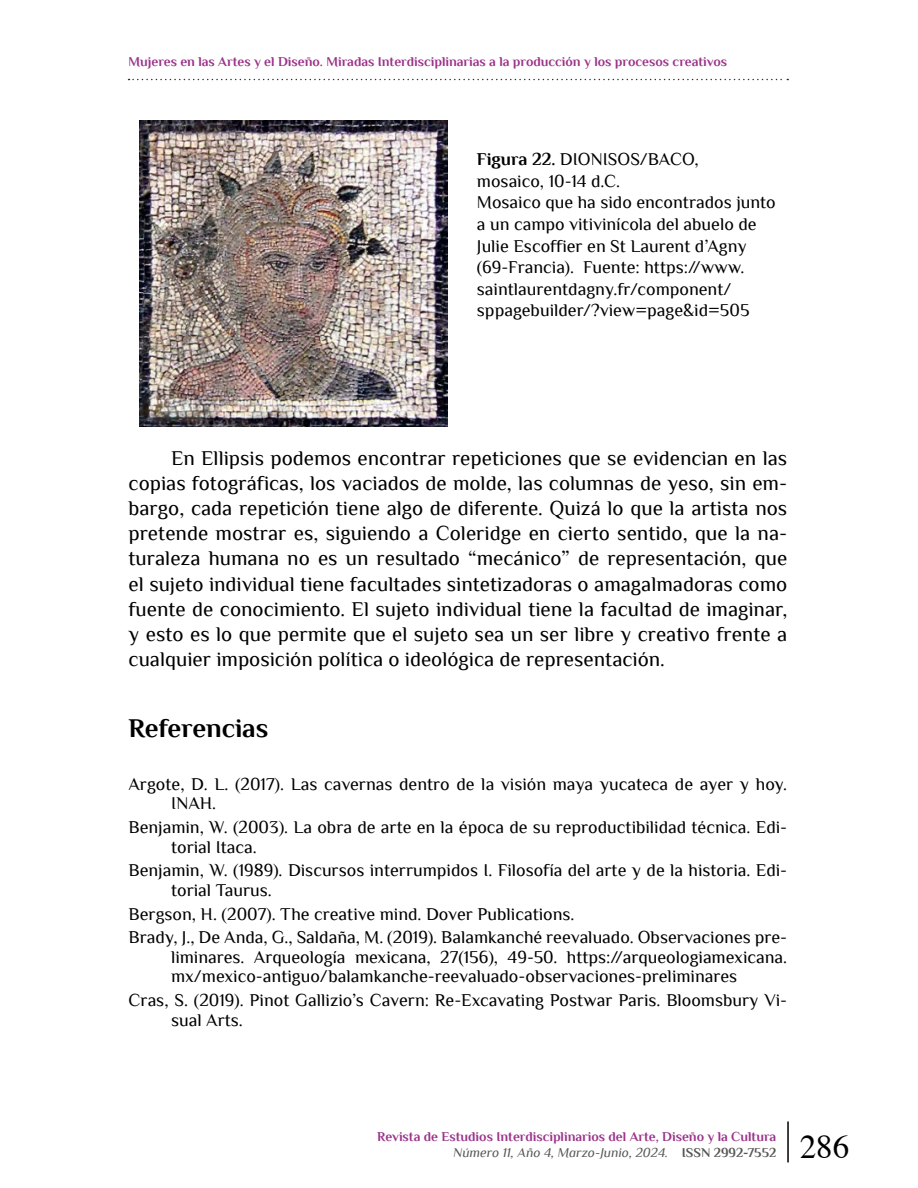
<style>
.page{position:relative;width:918px;height:1188px;background:#fff}
.page>*{position:absolute;margin:0;border:0;box-sizing:border-box;transform-origin:0 0}
.t1{font:33px "Times";color:#000}
.Subtítulo{font:700 27px "Philosopher";color:#000}
.Texto_completo{font:21px/25.2px "Philosopher";color:#000;text-align:justify}
.Texto_completo-2{font:18px/19.5px "Philosopher";color:#000}
.Notas_al_pie_y_figur{font:18px/21.6px "Philosopher";color:#000}
.t2{font:700 13.5px/16.2px "Philosopher";color:#9b338a;text-align:right}
.s1{font-weight:700}
.s2{font-weight:400;font-style:italic;color:#575756}
.s3{color:#575756}
</style>
<div class="page">
<hr style="left:787px;top:1121px;width:2px;height:41px;background:#000">
<svg style="left:129px;top:79px;width:659px;height:1px"></svg>
<img style="left:140px;top:121px;width:308px;height:305px">
<p class="t2" style="left:129px;top:53px;width:600px">Mujeres en las Artes y el Diseño. Miradas Interdisciplinarias a la producción y los procesos creativos</p>
<p class="Notas_al_pie_y_figur" style="left:477px;top:149px;width:223px"><span class="s1">Figura 22.</span> DIONISOS/BACO, mosaico, 10-14 d.C.</p>
<p class="Notas_al_pie_y_figur" style="left:477px;top:192px;width:300px">Mosaico que ha sido encontrados junto a un campo vitivinícola del abuelo de Julie Escoffier en St Laurent d’Agny (69-Francia). Fuente: https://www. saintlaurentdagny.fr/component/ sppagebuilder/?view=page&amp;id=505</p>
<p class="Texto_completo" style="left:129px;top:445px;width:660px;text-indent:43px">En Ellipsis podemos encontrar repeticiones que se evidencian en las copias fotográficas, los vaciados de molde, las columnas de yeso, sin em&shy;bargo, cada repetición tiene algo de diferente. Quizá lo que la artista nos pretende mostrar es, siguiendo a Coleridge en cierto sentido, que la na&shy;turaleza humana no es un resultado “mecánico” de representación, que el sujeto individual tiene facultades sintetizadoras o amagalmadoras como fuente de conocimiento. El sujeto individual tiene la facultad de imaginar, y esto es lo que permite que el sujeto sea un ser libre y creativo frente a cualquier imposición política o ideológica de representación.</p>
<p class="Subtítulo" style="left:129px;top:713px;width:141px">Referencias</p>
<p class="Texto_completo-2" style="left:171px;top:774px;width:618px;text-indent:-43px">Argote, D. L. (2017). Las cavernas dentro de la visión maya yucateca de ayer y hoy.<br>INAH.</p>
<p class="Texto_completo-2" style="left:171px;top:817px;width:618px;text-indent:-43px">Benjamin, W. (2003). La obra de arte en la época de su reproductibilidad técnica. Edi&shy;torial Itaca.</p>
<p class="Texto_completo-2" style="left:171px;top:861px;width:618px;text-indent:-43px">Benjamin, W. (1989). Discursos interrumpidos I. Filosofía del arte y de la historia. Edi&shy;torial Taurus.</p>
<p class="Texto_completo-2" style="left:129px;top:904px;width:448px">Bergson, H. (2007). The creative mind. Dover Publications.</p>
<p class="Texto_completo-2" style="left:171px;top:928px;width:618px;text-align:justify;text-indent:-43px">Brady, J., De Anda, G., Saldaña, M. (2019). Balamkanché reevaluado. Observaciones pre&shy;liminares. Arqueología mexicana, 27(156), 49-50. https://arqueologiamexicana. mx/mexico-antiguo/balamkanche-reevaluado-observaciones-preliminares</p>
<p class="Texto_completo-2" style="left:171px;top:990px;width:618px;text-indent:-43px">Cras, S. (2019). Pinot Gallizio’s Cavern: Re-Excavating Postwar Paris. Bloomsbury Vi&shy;sual Arts.</p>
<p class="t2" style="left:377px;top:1128px;width:401px">Revista de Estudios Interdisciplinarios del Arte, Diseño y la Cultura<br><span class="s2">Número 11, Año 4, Marzo-Junio, 2024.</span> <span class="s3">ISSN 2992-7552</span></p>
<h1 class="t1" style="left:800px;top:1116px;width:51px">286</h1>
</div>
